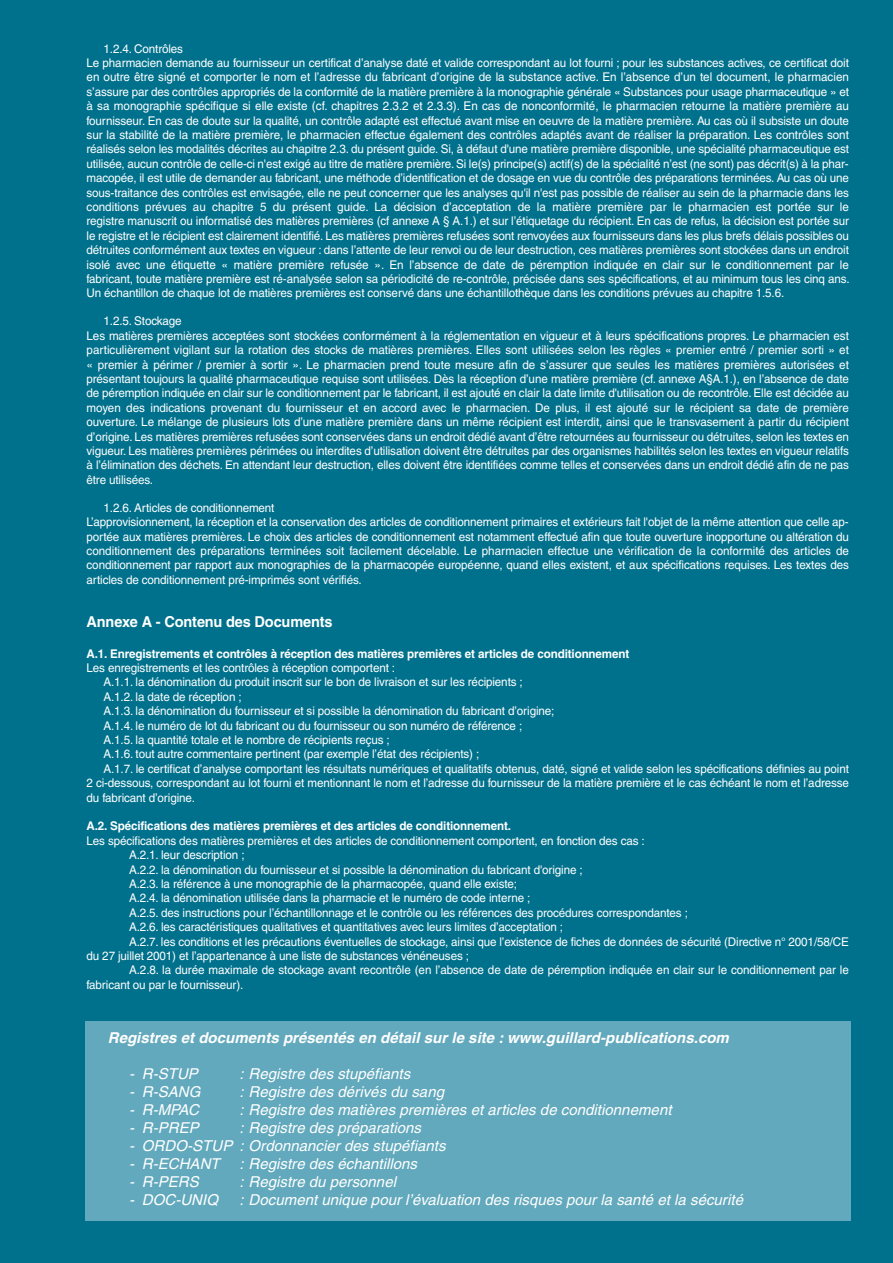
<style>
.page{position:relative;width:893px;height:1263px;background:#00718c}
.page>*{position:absolute;margin:0;border:0;box-sizing:border-box;transform-origin:0 0}
.t1{font:italic 15px "Helvetica";letter-spacing:.005em;color:#fff}
.t2{font:italic 700 15px "Helvetica";letter-spacing:.005em;color:#fff}
.t3{font:700 15px "Helvetica";letter-spacing:-.01em;color:#fff}
.t4{font:12px/14.4px "Helvetica";letter-spacing:-.01em;color:#fff}
.t5{font:700 12px "Helvetica";letter-spacing:-.01em;color:#fff}
</style>
<div class="page">
<div style="left:85px;top:1020px;width:765px;height:200px;background:#62a9bd"></div>
<p class="t4" style="left:87px;top:42px;width:765px;text-indent:17px">1.2.4. Contrôles<br>Le pharmacien demande au fournisseur un certificat d’analyse daté et valide correspondant au lot fourni ; pour les substances actives, ce certificat doit en outre être signé et comporter le nom et l’adresse du fabricant d’origine de la substance active. En l’absence d’un tel document, le pharmacien s’assure par des contrôles appropriés de la conformité de la matière première à la monographie générale « Substances pour usage pharmaceutique » et à sa monographie spécifique si elle existe (cf. chapitres 2.3.2 et 2.3.3). En cas de nonconformité, le pharmacien retourne la matière première au fournisseur. En cas de doute sur la qualité, un contrôle adapté est effectué avant mise en oeuvre de la matière première. Au cas où il subsiste un doute sur la stabilité de la matière première, le pharmacien effectue également des contrôles adaptés avant de réaliser la préparation. Les contrôles sont réalisés selon les modalités décrites au chapitre 2.3. du présent guide. Si, à défaut d'une matière première disponible, une spécialité pharmaceutique est utilisée, aucun contrôle de celle-ci n'est exigé au titre de matière première. Si le(s) principe(s) actif(s) de la spécialité n’est (ne sont) pas décrit(s) à la phar&shy;macopée, il est utile de demander au fabricant, une méthode d’identification et de dosage en vue du contrôle des préparations terminées. Au cas où une sous-traitance des contrôles est envisagée, elle ne peut concerner que les analyses qu'il n'est pas possible de réaliser au sein de la pharmacie dans les conditions prévues au chapitre 5 du présent guide. La décision d’acceptation de la matière première par le pharmacien est portée sur le registre manuscrit ou informatisé des matières premières (cf annexe A § A.1.) et sur l’étiquetage du récipient. En cas de refus, la décision est portée sur le registre et le récipient est clairement identifié. Les matières premières refusées sont renvoyées aux fournisseurs dans les plus brefs délais possibles ou détruites conformément aux textes en vigueur : dans l’attente de leur renvoi ou de leur destruction, ces matières premières sont stockées dans un endroit isolé avec une étiquette « matière première refusée ». En l’absence de date de péremption indiquée en clair sur le conditionnement par le fabricant, toute matière première est ré-analysée selon sa périodicité de re-contrôle, précisée dans ses spécifications, et au minimum tous les cinq ans.<br>Un échantillon de chaque lot de matières premières est conservé dans une échantillothèque dans les conditions prévues au chapitre 1.5.6.</p>
<p class="t4" style="left:87px;top:315px;width:764px;text-indent:17px">1.2.5. Stockage<br>Les matières premières acceptées sont stockées conformément à la réglementation en vigueur et à leurs spécifications propres. Le pharmacien est particulièrement vigilant sur la rotation des stocks de matières premières. Elles sont utilisées selon les règles « premier entré / premier sorti » et « premier à périmer / premier à sortir ». Le pharmacien prend toute mesure afin de s’assurer que seules les matières premières autorisées et présentant toujours la qualité pharmaceutique requise sont utilisées. Dès la réception d’une matière première (cf. annexe A§A.1.), en l’absence de date de péremption indiquée en clair sur le conditionnement par le fabricant, il est ajouté en clair la date limite d'utilisation ou de recontrôle. Elle est décidée au moyen des indications provenant du fournisseur et en accord avec le pharmacien. De plus, il est ajouté sur le récipient sa date de première ouverture. Le mélange de plusieurs lots d’une matière première dans un même récipient est interdit, ainsi que le transvasement à partir du récipient d’origine. Les matières premières refusées sont conservées dans un endroit dédié avant d’être retournées au fournisseur ou détruites, selon les textes en vigueur. Les matières premières périmées ou interdites d’utilisation doivent être détruites par des organismes habilités selon les textes en vigueur relatifs à l’élimination des déchets. En attendant leur destruction, elles doivent être identifiées comme telles et conservées dans un endroit dédié afin de ne pas être utilisées.</p>
<p class="t4" style="left:87px;top:501px;width:764px;text-indent:17px">1.2.6. Articles de conditionnement<br>L’approvisionnement, la réception et la conservation des articles de conditionnement primaires et extérieurs fait l'objet de la même attention que celle ap&shy;portée aux matières premières. Le choix des articles de conditionnement est notamment effectué afin que toute ouverture inopportune ou altération du conditionnement des préparations terminées soit facilement décelable. Le pharmacien effectue une vérification de la conformité des articles de conditionnement par rapport aux monographies de la pharmacopée européenne, quand elles existent, et aux spécifications requises. Les textes des articles de conditionnement pré-imprimés sont vérifiés.</p>
<p class="t3" style="left:87px;top:616px;width:248px">Annexe A - Contenu des Documents</p>
<p class="t5" style="left:87px;top:649px;width:544px">A.1. Enregistrements et contrôles à réception des matières premières et articles de conditionnement</p>
<p class="t4" style="left:87px;top:662px;width:310px">Les enregistrements et les contrôles à réception comportent :</p>
<p class="t4" style="left:104px;top:676px;width:421px">A.1.1. la dénomination du produit inscrit sur le bon de livraison et sur les récipients ;</p>
<p class="t4" style="left:104px;top:690px;width:140px">A.1.2. la date de réception ;</p>
<p class="t4" style="left:104px;top:705px;width:452px">A.1.3. la dénomination du fournisseur et si possible la dénomination du fabricant d’origine;</p>
<p class="t4" style="left:104px;top:719px;width:420px">A.1.4. le numéro de lot du fabricant ou du fournisseur ou son numéro de référence ;</p>
<p class="t4" style="left:104px;top:734px;width:288px">A.1.5. la quantité totale et le nombre de récipients reçus ;</p>
<p class="t4" style="left:104px;top:748px;width:377px">A.1.6. tout autre commentaire pertinent (par exemple l’état des récipients) ;</p>
<p class="t4" style="left:104px;top:762px;width:747px">A.1.7. le certificat d’analyse comportant les résultats numériques et qualitatifs obtenus, daté, signé et valide selon les spécifications définies au point</p>
<p class="t4" style="left:87px;top:777px;width:764px">2 ci-dessous, correspondant au lot fourni et mentionnant le nom et l’adresse du fournisseur de la matière première et le cas échéant le nom et l’adresse</p>
<p class="t4" style="left:87px;top:791px;width:110px">du fabricant d’origine.</p>
<p class="t5" style="left:87px;top:822px;width:426px">A.2. Spécifications des matières premières et des articles de conditionnement.</p>
<p class="t4" style="left:87px;top:834px;width:560px">Les spécifications des matières premières et des articles de conditionnement comportent, en fonction des cas :</p>
<p class="t4" style="left:129px;top:849px;width:117px">A.2.1. leur description ;</p>
<p class="t4" style="left:129px;top:863px;width:455px">A.2.2. la dénomination du fournisseur et si possible la dénomination du fabricant d'origine ;</p>
<p class="t4" style="left:129px;top:878px;width:390px">A.2.3. la référence à une monographie de la pharmacopée, quand elle existe;</p>
<p class="t4" style="left:129px;top:892px;width:403px">A.2.4. la dénomination utilisée dans la pharmacie et le numéro de code interne ;</p>
<p class="t4" style="left:129px;top:906px;width:560px">A.2.5. des instructions pour l’échantillonnage et le contrôle ou les références des procédures correspondantes ;</p>
<p class="t4" style="left:129px;top:921px;width:435px">A.2.6. les caractéristiques qualitatives et quantitatives avec leurs limites d’acceptation ;</p>
<p class="t4" style="left:129px;top:935px;width:721px">A.2.7. les conditions et les précautions éventuelles de stockage, ainsi que l’existence de fiches de données de sécurité (Directive n° 2001/58/CE</p>
<p class="t4" style="left:87px;top:950px;width:384px">du 27 juillet 2001) et l’appartenance à une liste de substances vénéneuses ;</p>
<p class="t4" style="left:129px;top:964px;width:721px">A.2.8. la durée maximale de stockage avant recontrôle (en l’absence de date de péremption indiquée en clair sur le conditionnement par le</p>
<p class="t4" style="left:87px;top:978px;width:158px">fabricant ou par le fournisseur).</p>
<p class="t2" style="left:108px;top:1032px;width:623px">Registres et documents présentés en détail sur le site : www.guillard-publications.com</p>
<p class="t1" style="left:129px;top:1068px;width:70px">- R-STUP</p>
<p class="t1" style="left:240px;top:1068px;width:172px">: Registre des stupéfiants</p>
<p class="t1" style="left:129px;top:1086px;width:73px">- R-SANG</p>
<p class="t1" style="left:240px;top:1086px;width:206px">: Registre des dérivés du sang</p>
<p class="t1" style="left:129px;top:1104px;width:71px">- R-MPAC</p>
<p class="t1" style="left:240px;top:1104px;width:433px">: Registre des matières premières et articles de conditionnement</p>
<p class="t1" style="left:129px;top:1122px;width:71px">- R-PREP</p>
<p class="t1" style="left:240px;top:1122px;width:183px">: Registre des préparations</p>
<p class="t1" style="left:129px;top:1140px;width:318px">- ORDO-STUP : Ordonnancier des stupéfiants</p>
<p class="t1" style="left:129px;top:1158px;width:92px">- R-ECHANT</p>
<p class="t1" style="left:240px;top:1158px;width:179px">: Registre des échantillons</p>
<p class="t1" style="left:129px;top:1176px;width:71px">- R-PERS</p>
<p class="t1" style="left:240px;top:1176px;width:158px">: Registre du personnel</p>
<p class="t1" style="left:129px;top:1194px;width:91px">- DOC-UNIQ</p>
<p class="t1" style="left:240px;top:1194px;width:505px">: Document unique pour l’évaluation des risques pour la santé et la sécurité</p>
</div>
